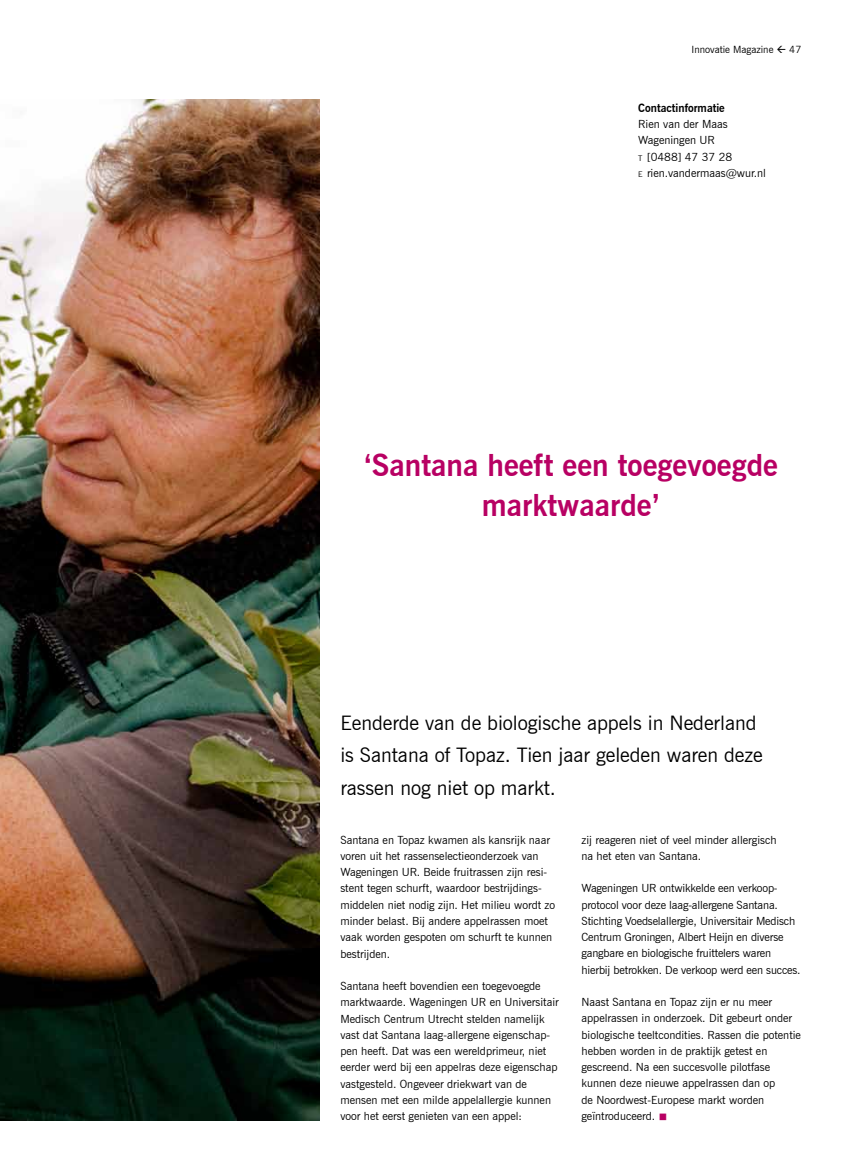
<style>
.page{position:relative;width:851px;height:1170px;background:#fff}
.page>*{position:absolute;margin:0;border:0;box-sizing:border-box;transform-origin:0 0}
.t1{font:700 30px/40px "News Gothic BT";color:#b80063;text-align:center}
.t2{font:20px/32.5px "News Gothic BT";color:#000}
.t3{font:11.25px/16.2px "News Gothic BT";color:#000}
.t4{font:700 11.25px "News Gothic BT";color:#000}
.t5{font:10px "News Gothic BT";color:#000}
.s1{font-size:7.88px}
.s2{color:#b80063}
</style>
<div class="page">
<img style="left:0;top:99px;width:319px;height:1021px">
<p class="t5" style="left:691px;top:44px;width:83px">Innovatie Magazine</p>
<p class="t5" style="left:789px;top:44px;width:14px">47</p>
<p class="t4" style="left:638px;top:101px;width:88px">Contactinformatie</p>
<p class="t3" style="left:638px;top:116px;width:129px">Rien van der Maas<br>Wageningen UR<br><span class="s1">t</span> [0488] 47 37 28<br><span class="s1">e</span> rien.vandermaas@wur.nl</p>
<h1 class="t1" style="left:363px;top:445px;width:416px">‘Santana heeft een toegevoegde marktwaarde’</h1>
<h2 class="t2" style="left:340px;top:706px;width:424px">Eenderde van de biologische appels in Nederland is Santana of Topaz. Tien jaar geleden waren deze rassen nog niet op markt.</h2>
<p class="t3" style="left:340px;top:831px;width:216px">Santana en Topaz kwamen als kansrijk naar voren uit het rassenselectieonderzoek van Wageningen UR. Beide fruitrassen zijn resi----- stent tegen schurft, waardoor bestrijdings&shy;middelen niet nodig zijn. Het milieu wordt zo minder belast. Bij andere appelrassen moet vaak worden gespoten om schurft te kunnen bestrijden.</p>
<p class="t3" style="left:340px;top:977px;width:220px">Santana heeft bovendien een toegevoegde marktwaarde. Wageningen UR en Universitair Medisch Centrum Utrecht stelden namelijk vast dat Santana laag-allergene eigenschap&shy;pen heeft. Dat was een wereldprimeur, niet eerder werd bij een appelras deze eigenschap vastgesteld. Ongeveer driekwart van de mensen met een milde appelallergie kunnen voor het eerst genieten van een appel:</p>
<p class="t3" style="left:581px;top:831px;width:196px">zij reageren niet of veel minder allergisch na het eten van Santana.</p>
<p class="t3" style="left:581px;top:880px;width:220px">Wageningen UR ontwikkelde een verkoop&shy;protocol voor deze laag-allergene Santana.<br>Stichting Voedselallergie, Universitair Medisch Centrum Groningen, Albert Heijn en diverse gangbare en biologische fruittelers waren hierbij betrokken. De verkoop werd een succes.</p>
<p class="t3" style="left:581px;top:993px;width:221px">Naast Santana en Topaz zijn er nu meer appelrassen in onderzoek. Dit gebeurt onder biologische teeltcondities. Rassen die potentie hebben worden in de praktijk getest en gescreend. Na een succesvolle pilotfase kunnen deze nieuwe appelrassen dan op<br>de Noordwest-Europese markt worden geïntroduceerd. <span class="s2">■</span></p>
</div>
